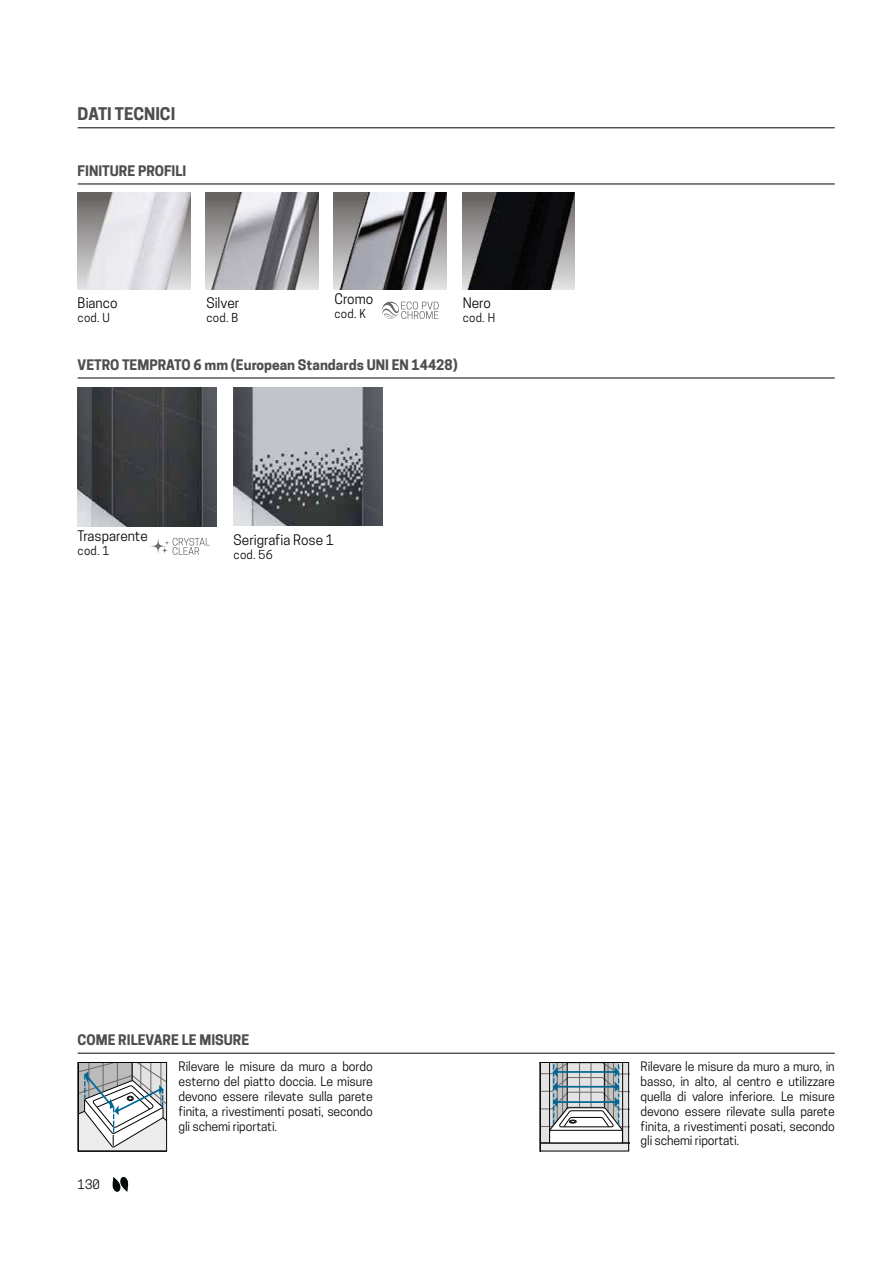
<style>
.page{position:relative;width:893px;height:1263px;background:#fff}
.page>*{position:absolute;margin:0;border:0;box-sizing:border-box;transform-origin:0 0}
.t1{font:700 16.5px "Novellini";color:#4e4e4d}
.t2{font:700 13.65px "Novellini";color:#4e4e4d}
.t3{font:13.65px "Novellini";color:#030806}
.t4{font:12.3px/14.9px "Novellini";letter-spacing:-.01em;color:#030806;text-align:justify}
.t5{font:11.7px "Novellini";letter-spacing:.025em;color:#030806}
</style>
<div class="page">
<hr style="left:78px;top:184px;width:756px;height:1px;background:#030806">
<img style="left:78px;top:193px;width:112px;height:97px">
<img style="left:206px;top:193px;width:112px;height:97px">
<img style="left:334px;top:193px;width:112px;height:97px">
<img style="left:462px;top:193px;width:112px;height:97px">
<hr style="left:78px;top:378px;width:756px;height:1px;background:#030806">
<img style="left:78px;top:388px;width:139px;height:139px">
<img style="left:234px;top:388px;width:149px;height:138px">
<hr style="left:78px;top:128px;width:756px;height:1px;background:#030806">
<svg style="left:80px;top:1064px;width:85px;height:85px"></svg>
<div style="left:78px;top:1062px;width:89px;height:89px;border:1px solid #030806"></div>
<hr style="left:78px;top:1053px;width:756px;height:1px;background:#030806">
<svg style="left:541px;top:1064px;width:86px;height:85px"></svg>
<div style="left:539px;top:1062px;width:90px;height:89px;border:1px solid #030806"></div>
<svg style="left:146px;top:534px;width:24px;height:24px"></svg>
<svg style="left:159px;top:545px;width:11px;height:11px"></svg>
<svg style="left:163px;top:539px;width:8px;height:7px"></svg>
<svg style="left:172px;top:538px;width:38px;height:17px"></svg>
<svg style="left:382px;top:302px;width:57px;height:17px"></svg>
<svg style="left:112px;top:1177px;width:16px;height:15px"></svg>
<h1 class="t1" style="left:78px;top:104px;width:99px">DATI TECNICI</h1>
<p class="t2" style="left:78px;top:163px;width:110px">FINITURE PROFILI</p>
<p class="t3" style="left:78px;top:297px;width:41px">B-anco</p>
<p class="t5" style="left:78px;top:313px;width:34px">cod. U</p>
<p class="t3" style="left:206px;top:297px;width:34px">S-lver</p>
<p class="t5" style="left:206px;top:313px;width:33px">cod. B</p>
<p class="t3" style="left:334px;top:293px;width:40px">Cromo</p>
<p class="t5" style="left:334px;top:309px;width:33px">cod. K</p>
<p class="t3" style="left:462px;top:297px;width:30px">Nero</p>
<p class="t5" style="left:462px;top:313px;width:34px">cod. H</p>
<p class="t2" style="left:78px;top:357px;width:381px">VETRO TEMPRATO 6 mm (European Standards UNI EN 14428)</p>
<p class="t3" style="left:78px;top:530px;width:72px">Trasparente</p>
<p class="t5" style="left:78px;top:546px;width:33px">cod. 1</p>
<p class="t3" style="left:234px;top:534px;width:102px">Ser-graf-a Rose 1</p>
<p class="t5" style="left:234px;top:549px;width:41px">cod. 56</p>
<p class="t2" style="left:78px;top:1033px;width:173px">COME RILEVARE LE MISURE</p>
<p class="t4" style="left:179px;top:1060px;width:196px">R-levare le m-sure da muro a bordo esterno del p-atto docc-a. Le m-sure devono essere r-levate sulla parete f-n-ta, a r-vest-ment- posat-, secondo gl- schem- r-portat-.</p>
<p class="t4" style="left:78px;top:1178px;width:24px">130</p>
<p class="t4" style="left:640px;top:1060px;width:196px">R-levare le m-sure da muro a muro, -n basso, -n alto, al centro e ut-l-zzare quella d- valore -nfer-ore. Le m-sure devono essere r-levate sulla parete f-n-ta, a r-vest-ment- posat-, secondo gl- schem- r-portat-.</p>
</div>
